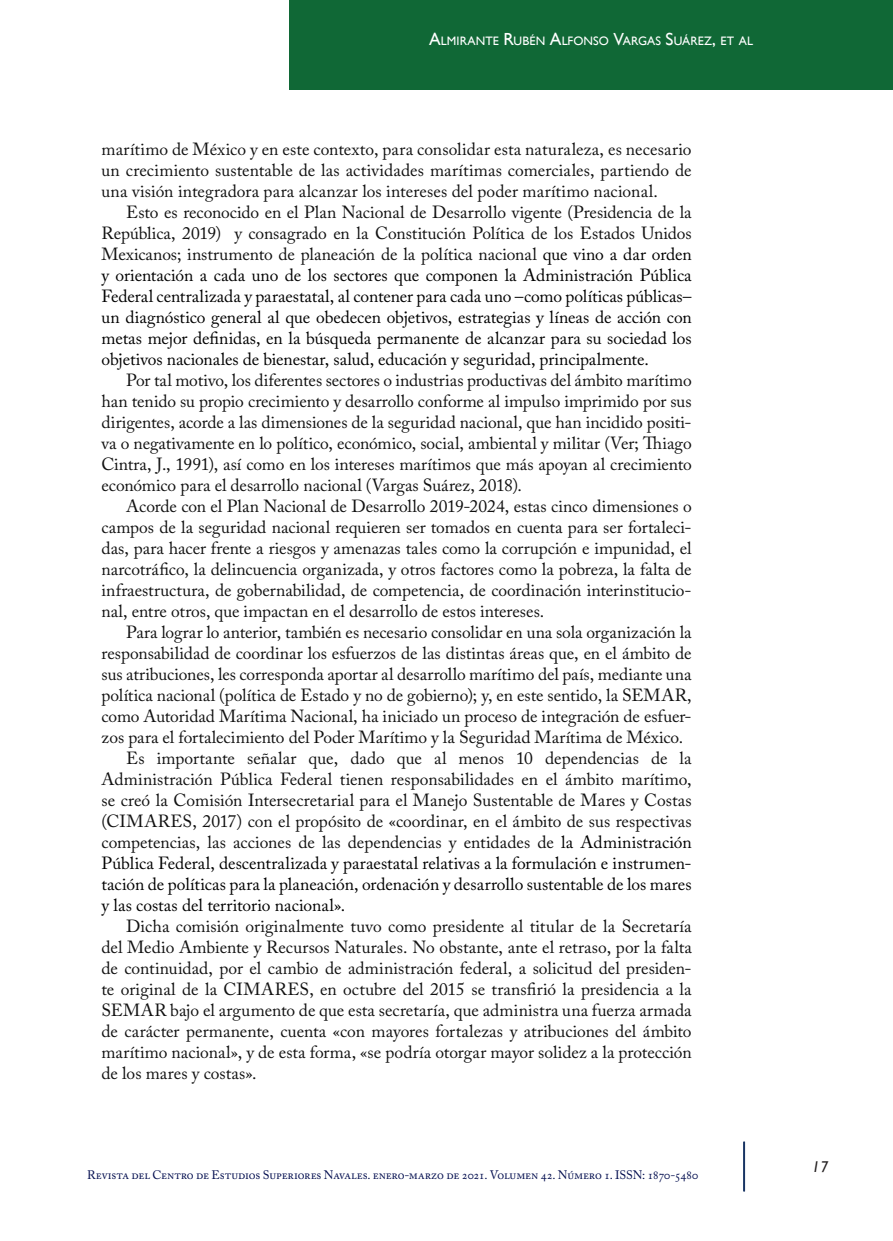
<style>
.page{position:relative;width:893px;height:1241px;background:#fff}
.page>*{position:absolute;margin:0;border:0;box-sizing:border-box;transform-origin:0 0}
._05_Normal{font:17.5px/21px "Adobe Caslon Pro";color:#111;text-align:justify}
._05_Normal-2{font:17.5px/21px "Adobe Caslon Pro";letter-spacing:-.005em;color:#000;text-align:justify}
.t1{font:italic 500 15.75px "Gill Sans";color:#231f20}
.t2{font:12.25px "Adobe Caslon Pro";letter-spacing:-.015em;color:#030e4f}
.t3{font:12.25px "Gill Sans";letter-spacing:.005em;color:#fff}
.s1{font-size:17.5px}
.s2{color:#111}
.s3{color:#000}
.s4{font-family:"Aller";font-weight:400;font-style:normal;color:#fff}
</style>
<div class="page">
<hr style="left:743px;top:1141px;width:2px;height:50px;background:#183463">
<div style="left:290px;top:0;width:603px;height:89px;background:#106836"></div>
<p class="t3" style="left:429px;top:34px;width:325px"><span class="s1">A</span>LMIRANTE <span class="s1">R</span>UBÉN <span class="s1">A</span>LFONSO <span class="s1">V</span>ARGAS <span class="s1">S</span>UÁREZ<span class="s1">,</span> ET AL</p>
<p class="_05_Normal" style="left:102px;top:138px;width:592px">marítimo de México y en este contexto, para consolidar esta naturaleza, es necesario un crecimiento sustentable de las actividades marítimas comerciales, partiendo de una visión integradora para alcanzar los intereses del poder marítimo nacional.</p>
<p class="_05_Normal-2" style="left:102px;top:201px;width:592px;text-indent:25px"><span class="s2">Esto es reconocido en el Plan Nacional de Desarrollo vigente (Presidencia de la República, 2019) y consagrado en la Constitución Política de los Estados Unidos Mexicanos; instrumento de planeación de la política nacional</span> que vino a dar orden y orientación a cada uno de los sectores que componen la Administración Pública Federal centralizada y paraestatal, al contener para cada uno –como políticas públicas– un diagnóstico general al que obedecen objetivos, estrategias y líneas de acción con metas mejor definidas, en la búsqueda permanente de alcanzar para su sociedad los objetivos nacionales de bienestar, salud, educación y seguridad, principalmente.</p>
<p class="_05_Normal" style="left:102px;top:369px;width:592px;text-indent:25px">Por tal motivo, los diferentes sectores o industrias productivas del ámbito marítimo han tenido su propio crecimiento y desarrollo conforme al impulso imprimido por sus dirigentes, acorde a las dimensiones de la seguridad nacional, que han incidido positi&shy;va o negativamente en lo político, económico, social, ambiental y militar (Ver; Thiago Cintra, J., 1991), así como en los intereses marítimos que más apoyan al crecimiento económico para el desarrollo nacional (Vargas Suárez, 2018).</p>
<p class="_05_Normal" style="left:102px;top:495px;width:592px;text-indent:25px">Acorde con el Plan Nacional de Desarrollo 2019-2024, estas cinco dimensiones o campos de la seguridad nacional requieren ser tomados en cuenta para ser fortaleci&shy;das, para hacer frente a riesgos y amenazas tales como la corrupción e impunidad, el narcotráfico, la delincuencia organizada, y otros factores como la pobreza, la falta de infraestructura, de gobernabilidad, de competencia, de coordinación interinstitucio&shy;nal, entre otros, que impactan en el desarrollo de estos intereses.</p>
<p class="_05_Normal" style="left:102px;top:621px;width:592px;text-indent:25px">Para lograr lo anterior, también es necesario consolidar en una sola organización la responsabilidad de coordinar los esfuerzos de las distintas áreas que, en el ámbito de sus atribuciones, les corresponda aportar al desarrollo marítimo del país, mediante una política nacional (política de Estado y no de gobierno); y, en este sentido, la SEMAR, como Autoridad Marítima Nacional, ha iniciado un proceso de integración de esfuer&shy;zos para el fortalecimiento del Poder Marítimo y la Seguridad Marítima de México.</p>
<p class="_05_Normal" style="left:102px;top:747px;width:592px;text-indent:25px">Es importante señalar que, dado que al menos 10 dependencias de la Administración Pública Federal tienen responsabilidades en el ámbito marítimo, se creó la Comisión Intersecretarial para el Manejo Sustentable de Mares y Costas (CIMARES, 2017) con el propósito de «coordinar, en el ámbito de sus respectivas competencias, las acciones de las dependencias y entidades de <span class="s3">la Administración Pública Federal, descentralizada y paraestatal relativas a la formulación e instrumen&shy;tación de políticas para la planeación, ordenación y desarrollo sustentable de los mares y las costas del territorio nacional».</span></p>
<p class="_05_Normal" style="left:102px;top:915px;width:592px;text-indent:25px">Dicha comisión originalmente tuvo como presidente al titular de la Secretaría del Medio Ambiente y Recursos Naturales. No obstante, ante el retraso, por la falta de continuidad, por el cambio de administración federal, a solicitud del presiden&shy;te original de la CIMARES, en octubre del 2015 se transfirió la presidencia a la SEMAR bajo el argumento de que esta secretaría, que administra una fuerza armada de carácter permanente, cuenta «con mayores fortalezas y atribuciones del ámbito marítimo nacional», y de esta forma, «se podría otorgar mayor solidez a la protección de los mares y costas».</p>
<p class="t2" style="left:87px;top:1167px;width:613px">Revista del Centro de Estudios Superiores Navales. enero-marzo de 2021. Volumen 42. Número 1. ISSN: 1870-5480</p>
<p class="t1" style="left:812px;top:1157px;width:29px">17<span class="s4">17</span></p>
</div>
